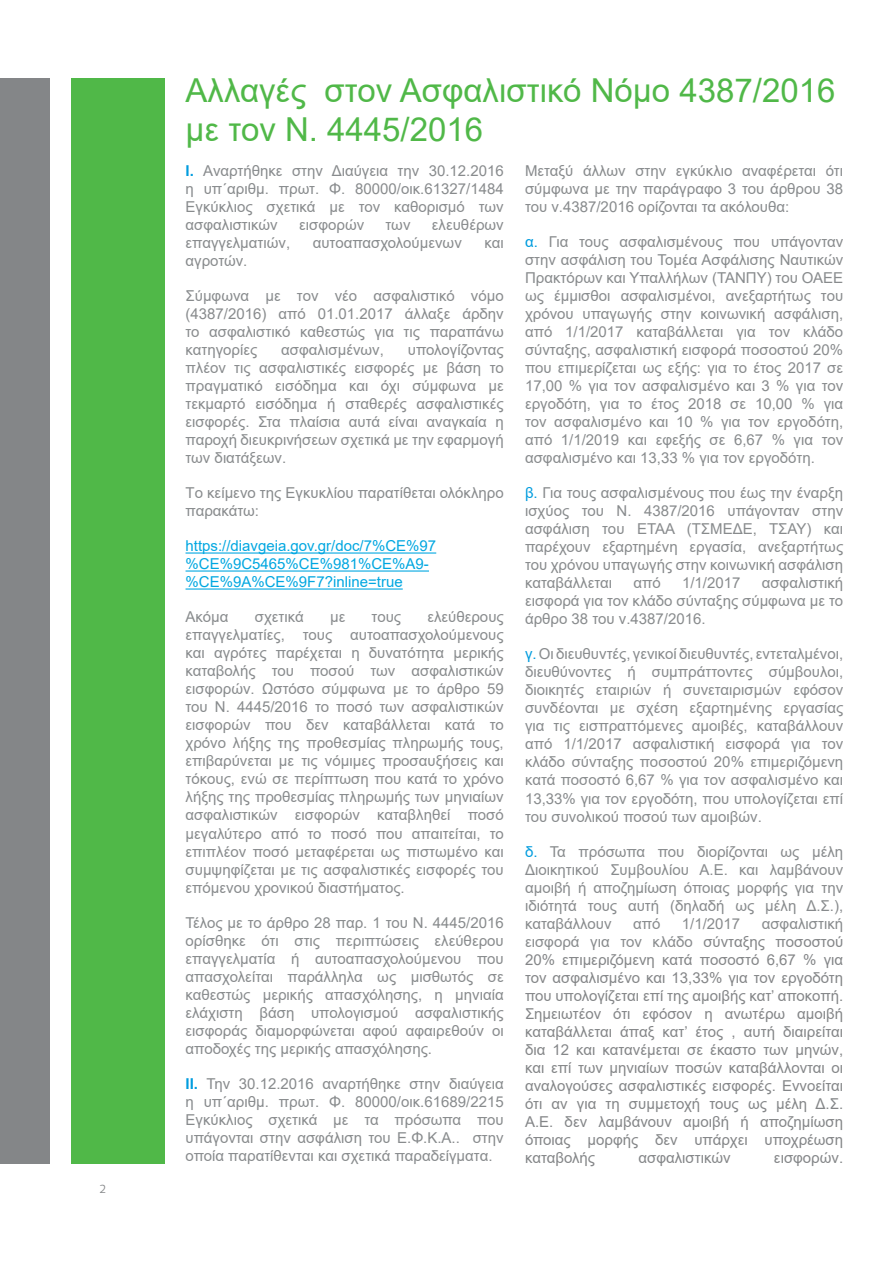
<style>
.page{position:relative;width:893px;height:1263px;background:#fff}
.page>*{position:absolute;margin:0;border:0;box-sizing:border-box;transform-origin:0 0}
.t1{font:33px/39px "Arial";color:#50b848}
.t2{font:15px/18px "Arial";color:#888b8d;text-align:justify}
.t3{font:15px/18px "Arial";color:#848688;text-align:justify}
.t4{font:15px/18px "Arial";color:#00a7e1}
.t5{font:12px "Prelo";color:#848688}
.s1{font-weight:700;color:#009cde}
.s2{color:#009cde}
.s3{color:#888b8d}
</style>
<div class="page">
<hr style="left:186px;top:552px;width:250px;height:2px;background:#00a7e1">
<hr style="left:186px;top:570px;width:243px;height:2px;background:#00a7e1">
<hr style="left:186px;top:588px;width:217px;height:2px;background:#00a7e1">
<div style="left:71px;top:78px;width:93px;height:1085px;background:#50b848"></div>
<div style="left:0;top:78px;width:50px;height:1085px;background:#848688"></div>
<p class="t5" style="left:99px;top:1181px;width:8px">2</p>
<h1 class="t1" style="left:186px;top:71px;width:651px">Αλλαγές στον Ασφαλιστικό Νόμο 4387/2016 με τον Ν. 4445/2016</h1>
<p class="t2" style="left:186px;top:162px;width:320px"><span class="s1">I.</span> Αναρτήθηκε στην Διαύγεια την 30.12.2016 η υπ΄αριθμ. πρωτ. Φ. 80000/οικ.61327/1484<br>Εγκύκλιος σχετικά με τον καθορισμό των ασφαλιστικών</p>
<p class="t2" style="left:525px;top:162px;width:320px">Μεταξύ άλλων στην εγκύκλιο αναφέρεται ότι σύμφωνα με την παράγραφο 3 του άρθρου 38 του ν.4387/2016 ορίζονται τα ακόλουθα:</p>
<p class="t2" style="left:525px;top:233px;width:320px"><span class="s2">α.</span> Για τους ασφαλισμένους που υπάγονταν στην ασφάλιση του Τομέα Ασφάλισης Ναυτικών Πρακτόρων και Υπαλλήλων (ΤΑΝΠΥ) του ΟΑΕΕ ως έμμισθοι ασφαλισμένοι, ανεξαρτήτως του χρόνου υπαγωγής στην κοινωνική ασφάλιση, από 1/1/2017 καταβάλλεται για τον κλάδο σύνταξης, ασφαλιστική εισφορά ποσοστού 20% που επιμερίζεται ως εξής: για το έτος 2017 σε 17,00 % για τον ασφαλισμένο και 3 % για τον εργοδότη, για το έτος 2018 σε 10,00 % για τον ασφαλισμένο και 10 % για τον εργοδότη, από 1/1/2019 και εφεξής σε 6,67 % για τον ασφαλισμένο και 13,33 % για τον εργοδότη.</p>
<p class="t2" style="left:525px;top:484px;width:320px"><span class="s2">β.</span> Για τους ασφαλισμένους που έως την έναρξη ισχύος του Ν. 4387/2016 υπάγονταν στην ασφάλιση του ΕΤΑΑ (ΤΣΜΕΔΕ, ΤΣΑΥ) και παρέχουν εξαρτημένη εργασία, ανεξαρτήτως του χρόνου υπαγωγής στην κοινωνική ασφάλιση καταβάλλεται</p>
<p class="t2" style="left:299px;top:216px;width:67px">εισφορών</p>
<p class="t2" style="left:386px;top:216px;width:26px">των</p>
<p class="t2" style="left:432px;top:216px;width:73px">ελευθέρων</p>
<p class="t2" style="left:186px;top:234px;width:106px">επαγγελματιών,</p>
<p class="t2" style="left:313px;top:234px;width:151px">αυτοαπασχολούμενων</p>
<p class="t2" style="left:484px;top:234px;width:21px">και</p>
<p class="t2" style="left:186px;top:252px;width:63px">αγροτών.</p>
<p class="t2" style="left:186px;top:287px;width:320px">Σύμφωνα με τον νέο ασφαλιστικό νόμο (4387/2016) από 01.01.2017 άλλαξε άρδην το ασφαλιστικό καθεστώς για τις παραπάνω κατηγορίες</p>
<p class="t2" style="left:186px;top:341px;width:320px;text-indent:222px">υπολογίζοντας πλέον τις ασφαλιστικές εισφορές με βάση το πραγματικό εισόδημα και όχι σύμφωνα με τεκμαρτό εισόδημα ή σταθερές ασφαλιστικές εισφορές. Στα πλαίσια αυτά είναι αναγκαία η παροχή διευκρινήσεων σχετικά με την εφαρμογή των διατάξεων.</p>
<p class="t2" style="left:186px;top:484px;width:320px">Tο κείμενο της Εγκυκλίου παρατίθεται ολόκληρο παρακάτω:</p>
<p class="t4" style="left:186px;top:537px;width:252px">https://diavgeia.gov.gr/doc/7%CE%97 %CE%9C5465%CE%981%CE%A9- %CE%9A%CE%9F7?inline=true</p>
<p class="t2" style="left:186px;top:608px;width:44px">Ακόμα</p>
<p class="t2" style="left:255px;top:608px;width:51px">σχετικά</p>
<p class="t2" style="left:330px;top:608px;width:17px">με</p>
<p class="t2" style="left:372px;top:608px;width:31px">τους</p>
<p class="t2" style="left:281px;top:341px;width:104px">ασφαλισμένων,</p>
<p class="t2" style="left:633px;top:574px;width:29px">από</p>
<p class="t2" style="left:682px;top:574px;width:60px">1/1/2017</p>
<p class="t2" style="left:525px;top:574px;width:320px;text-indent:237px">ασφαλιστική εισφορά για τον κλάδο σύνταξης σύμφωνα με το άρθρο 38 του ν.4387/2016.</p>
<p class="t2" style="left:525px;top:645px;width:320px"><span class="s2">γ.</span> Οι διευθυντές, γενικοί διευθυντές, εντεταλμένοι, διευθύνοντες ή συμπράττοντες σύμβουλοι, διοικητές εταιριών ή συνεταιρισμών εφόσον συνδέονται με σχέση εξαρτημένης εργασίας για τις εισπραττόμενες αμοιβές, καταβάλλουν από 1/1/2017 ασφαλιστική εισφορά για τον κλάδο σύνταξης ποσοστού 20% επιμεριζόμενη κατά ποσοστό 6,67 % για τον ασφαλισμένο και 13,33% για τον εργοδότη, που υπολογίζεται επί του συνολικού ποσού των αμοιβών.</p>
<p class="t2" style="left:525px;top:842px;width:320px"><span class="s2">δ.</span> Τα πρόσωπα που διορίζονται ως μέλη Διοικητικού Συμβουλίου Α.Ε. και λαμβάνουν αμοιβή ή αποζημίωση όποιας μορφής για την ιδιότητά τους αυτή (δηλαδή ως μέλη Δ.Σ.), καταβάλλουν</p>
<p class="t2" style="left:186px;top:608px;width:320px;text-indent:242px">ελεύθερους επαγγελματίες, τους αυτοαπασχολούμενους και αγρότες παρέχεται η δυνατότητα μερικής καταβολής του ποσού των ασφαλιστικών εισφορών. Ωστόσο σύμφωνα με το άρθρο 59 του Ν. 4445/2016 το ποσό των ασφαλιστικών εισφορών που δεν καταβάλλεται κατά το χρόνο λήξης της προθεσμίας πληρωμής τους, επιβαρύνεται με τις νόμιμες προσαυξήσεις και τόκους, ενώ σε περίπτωση που κατά το χρόνο λήξης της προθεσμίας πληρωμής των μηνιαίων ασφαλιστικών εισφορών καταβληθεί ποσό μεγαλύτερο από το ποσό που απαιτείται, το επιπλέον ποσό μεταφέρεται ως πιστωμένο και συμψηφίζεται με τις ασφαλιστικές εισφορές του επόμενου χρονικού διαστήματος.</p>
<p class="t2" style="left:186px;top:913px;width:320px">Τέλος με το άρθρο 28 παρ. 1 του Ν. 4445/2016 ορίσθηκε ότι στις περιπτώσεις ελεύθερου επαγγελματία ή αυτοαπασχολούμενου που απασχολείται παράλληλα ως μισθωτός σε καθεστώς μερικής απασχόλησης, η μηνιαία ελάχιστη βάση υπολογισμού ασφαλιστικής εισφοράς διαμορφώνεται αφού αφαιρεθούν οι αποδοχές της μερικής απασχόλησης.</p>
<p class="t2" style="left:186px;top:1074px;width:320px"><span class="s1">ΙΙ.</span> Την 30.12.2016 αναρτήθηκε στην διαύγεια η υπ΄αριθμ. πρωτ. Φ. 80000/οικ.61689/2215<br>Εγκύκλιος σχετικά με τα πρόσωπα που υπάγονται στην ασφάλιση του Ε.Φ.Κ.Α.. στην οποία παρατίθενται και σχετικά παραδείγματα.</p>
<p class="t2" style="left:633px;top:914px;width:29px">από</p>
<p class="t2" style="left:682px;top:914px;width:60px">1/1/2017</p>
<p class="t3" style="left:525px;top:914px;width:320px;text-indent:237px"><span class="s3">ασφαλιστική εισφορά για τον κλάδο</span> σύνταξης ποσοστού 20% επιμεριζόμενη κατά ποσοστό 6,67 % για τον ασφαλισμένο και 13,33% για τον εργοδότη που υπολογίζεται επί της αμοιβής κατ’ αποκοπή.<br>Σημειωτέον ότι εφόσον η ανωτέρω αμοιβή καταβάλλεται άπαξ κατ’ έτος , αυτή διαιρείται δια 12 και κατανέμεται σε έκαστο των μηνών, και επί των μηνιαίων ποσών καταβάλλονται οι αναλογούσες ασφαλιστικές εισφορές. Εννοείται ότι αν για τη συμμετοχή τους ως μέλη Δ.Σ.<br>Α.Ε. δεν λαμβάνουν αμοιβή ή αποζημίωση όποιας μορφής δεν υπάρχει υποχρέωση καταβολής</p>
<p class="t3" style="left:638px;top:1148px;width:94px">ασφαλιστικών</p>
<p class="t3" style="left:774px;top:1148px;width:71px">εισφορών.</p>
</div>
